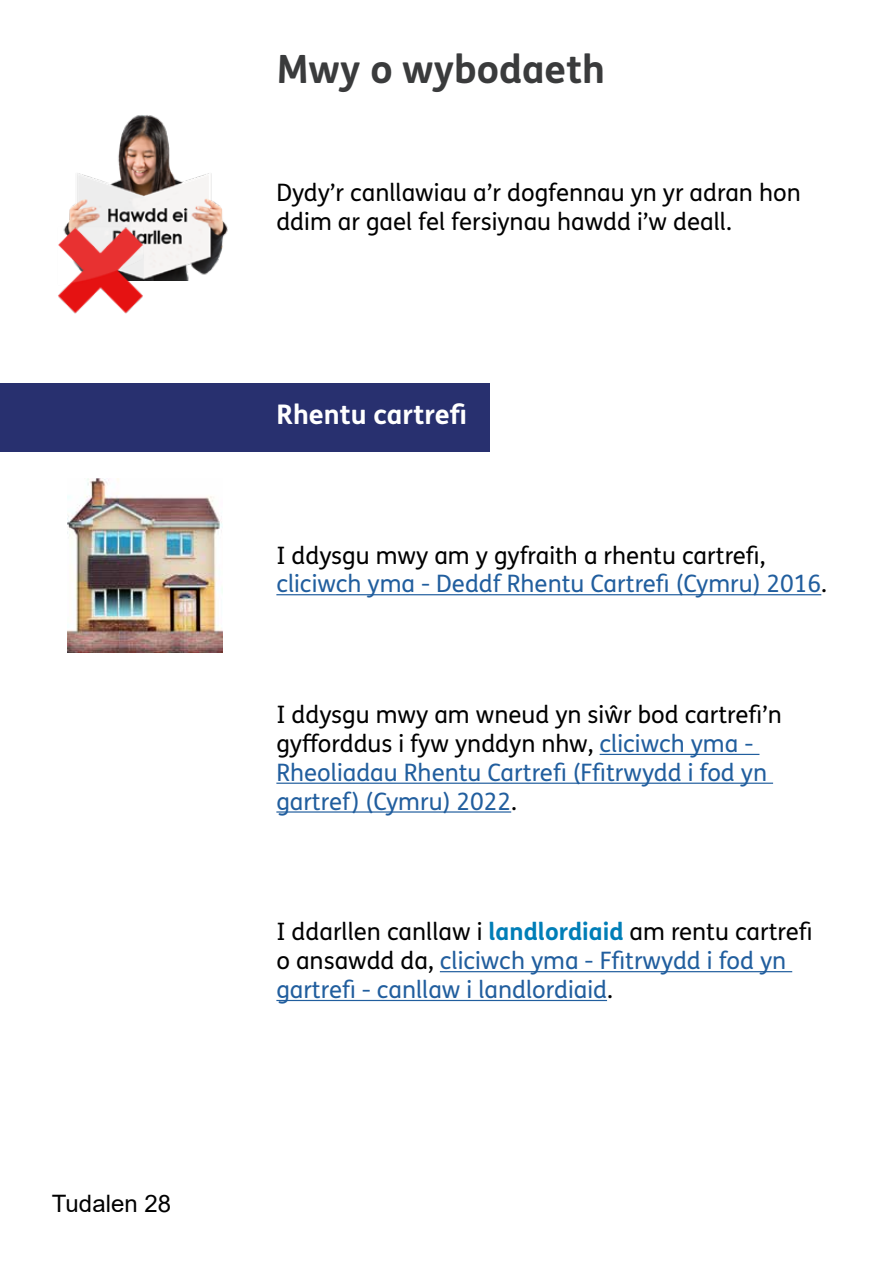
<style>
.page{position:relative;width:893px;height:1263px;background:#fff}
.page>*{position:absolute;margin:0;border:0;box-sizing:border-box;transform-origin:0 0}
.t1{font:700 39px "FS Me Pro";color:#3a3b3c}
.Bodytext{font:700 27px "FS Me Pro";color:#fff}
.Bodytext-2{font:24px/28.8px "FS Me Pro";color:#215e9e}
.Bodytext-3{font:24px/28.8px "FS Me Pro";color:#000}
.t2{font:24px "Arial";color:#000}
.s1{color:#000}
.s2{font-weight:700;color:#007eb7}
</style>
<div class="page">
<div style="left:0;top:383px;width:490px;height:68px;background:#28306f"></div>
<hr style="left:276px;top:594px;width:545px;height:1px;background:#215e9e">
<hr style="left:600px;top:754px;width:159px;height:1px;background:#215e9e">
<hr style="left:276px;top:783px;width:497px;height:1px;background:#215e9e">
<hr style="left:276px;top:811px;width:235px;height:2px;background:#215e9e">
<hr style="left:440px;top:971px;width:352px;height:1px;background:#215e9e">
<hr style="left:276px;top:1000px;width:331px;height:1px;background:#215e9e">
<img style="left:67px;top:479px;width:155px;height:174px">
<img style="left:67px;top:115px;width:161px;height:165px">
<img style="left:58px;top:224px;width:88px;height:90px">
<p class="t2" style="left:52px;top:1187px;width:121px">Tudalen 28</p>
<h2 class="t1" style="left:276px;top:39px;width:330px">Mwy o wybodaeth</h2>
<p class="Bodytext-3" style="left:276px;top:178px;width:526px">Dydy’r canllawiau a’r dogfennau yn yr adran hon ddim ar gael fel fersiynau hawdd i’w deall.</p>
<p class="Bodytext" style="left:276px;top:394px;width:192px">Rhentu cartrefi</p>
<p class="Bodytext-2" style="left:276px;top:540px;width:552px"><span class="s1">I ddysgu mwy am y gyfraith a rhentu cartrefi, </span>cliciwch yma - Deddf Rhentu Cartrefi (Cymru) 2016<span class="s1">.</span></p>
<p class="Bodytext-2" style="left:276px;top:700px;width:507px"><span class="s1">I ddysgu mwy am wneud yn siŵr bod cartrefi’n gyfforddus i fyw ynddyn nhw,</span> cliciwch yma - Rheoliadau Rhentu Cartrefi (Ffitrwydd i fod yn gartref) (Cymru) 2022<span class="s1">.</span></p>
<p class="Bodytext-2" style="left:276px;top:917px;width:538px"><span class="s1">I ddarllen canllaw i</span> <span class="s2">landlordiaid</span> <span class="s1">am rentu cartrefi o ansawdd da,</span> cliciwch yma - Ffitrwydd i fod yn gartrefi - canllaw i landlordiaid<span class="s1">.</span></p>
</div>
